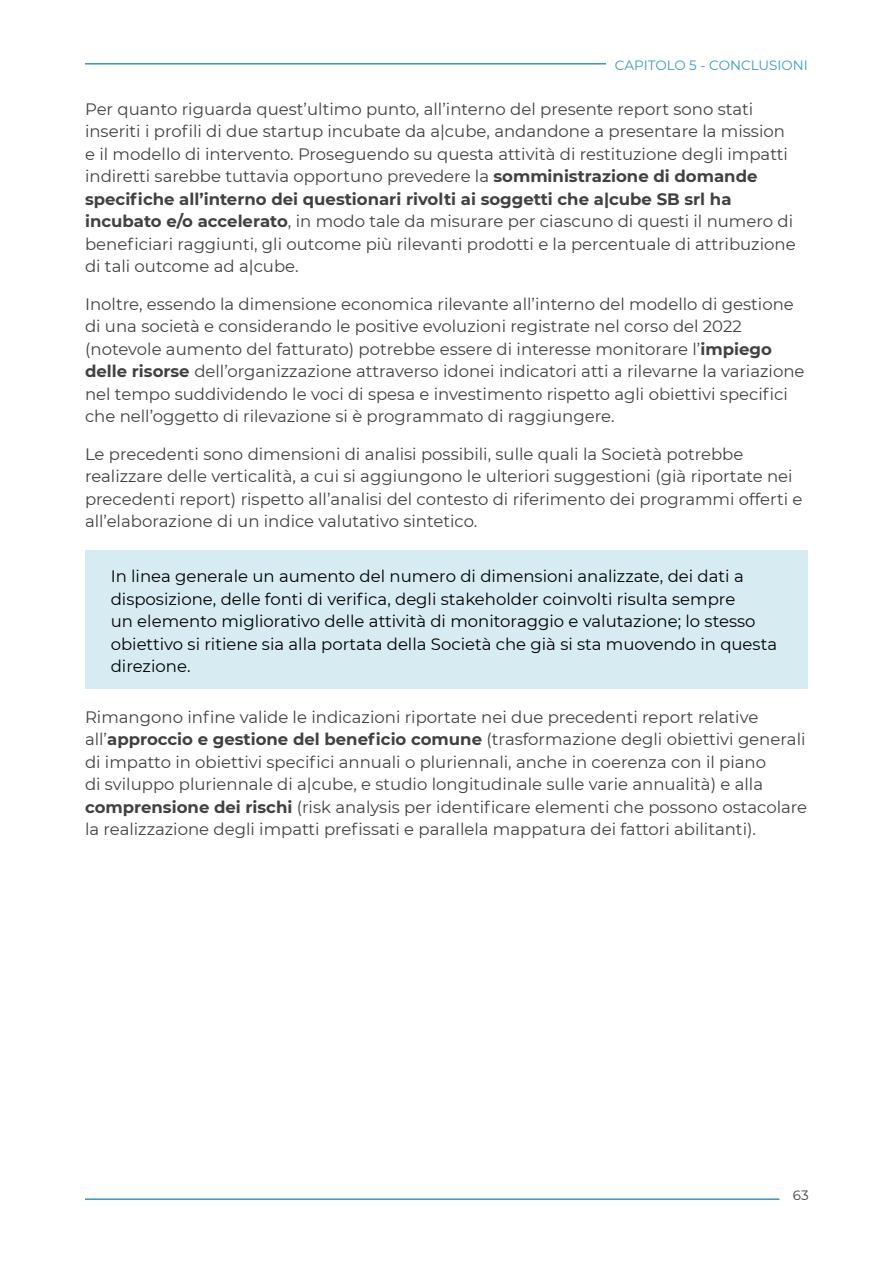
<style>
.page{position:relative;width:893px;height:1263px;background:#fff}
.page>*{position:absolute;margin:0;border:0;box-sizing:border-box;transform-origin:0 0}
.t1{font:16.5px/22.5px "Montserrat";color:#414042}
.t2{font:16.5px/22.5px "Montserrat";color:#000}
.t3{font:13.5px "Montserrat";color:#3899bd}
.t4{font:13.5px "Montserrat";color:#414042}
.s1{font-weight:700}
</style>
<div class="page">
<hr style="left:85px;top:63px;width:723px;height:2px;background:#3898bc">
<hr style="left:85px;top:1198px;width:694px;height:2px;background:#3898bc">
<div style="left:86px;top:550px;width:722px;height:139px;background:#d7ebf2"></div>
<div style="left:607px;top:57px;width:201px;height:13px;background:#fff"></div>
<p class="t3" style="left:615px;top:56px;width:194px">CAPITOLO 5 - CONCLUSIONI</p>
<p class="t1" style="left:85px;top:97px;width:712px">Per quanto riguarda quest’ultimo punto, all’interno del presente report sono stati inseriti i profili di due startup incubate da a|cube, andandone a presentare la mission e il modello di intervento. Proseguendo su questa attività di restituzione degli impatti indiretti sarebbe tuttavia opportuno prevedere la <span class="s1">somministrazione di domande specifiche all’interno dei questionari rivolti ai soggetti che a|cube SB srl ha incubato e/o accelerato</span>, in modo tale da misurare per ciascuno di questi il numero di beneficiari raggiunti, gli outcome più rilevanti prodotti e la percentuale di attribuzione di tali outcome ad a|cube.</p>
<p class="t1" style="left:85px;top:292px;width:721px">Inoltre, essendo la dimensione economica rilevante all’interno del modello di gestione di una società e considerando le positive evoluzioni registrate nel corso del 2022 (notevole aumento del fatturato) potrebbe essere di interesse monitorare l’<span class="s1">impiego delle risorse</span> dell’organizzazione attraverso idonei indicatori atti a rilevarne la variazione nel tempo suddividendo le voci di spesa e investimento rispetto agli obiettivi specifici che nell’oggetto di rilevazione si è programmato di raggiungere.</p>
<p class="t1" style="left:85px;top:442px;width:719px">Le precedenti sono dimensioni di analisi possibili, sulle quali la Società potrebbe realizzare delle verticalità, a cui si aggiungono le ulteriori suggestioni (già riportate nei precedenti report) rispetto all’analisi del contesto di riferimento dei programmi offerti e all’elaborazione di un indice valutativo sintetico.</p>
<p class="t2" style="left:111px;top:564px;width:668px">In linea generale un aumento del numero di dimensioni analizzate, dei dati a disposizione, delle fonti di verifica, degli stakeholder coinvolti risulta sempre<br>un elemento migliorativo delle attività di monitoraggio e valutazione; lo stesso obiettivo si ritiene sia alla portata della Società che già si sta muovendo in questa direzione.</p>
<p class="t1" style="left:85px;top:705px;width:724px">Rimangono infine valide le indicazioni riportate nei due precedenti report relative all’<span class="s1">approccio e gestione del beneficio comune</span> (trasformazione degli obiettivi generali di impatto in obiettivi specifici annuali o pluriennali, anche in coerenza con il piano<br>di sviluppo pluriennale di a|cube, e studio longitudinale sulle varie annualità) e alla <span class="s1">comprensione dei rischi</span> (risk analysis per identificare elementi che possono ostacolare la realizzazione degli impatti prefissati e parallela mappatura dei fattori abilitanti).</p>
<p class="t4" style="left:793px;top:1186px;width:17px">63</p>
</div>
